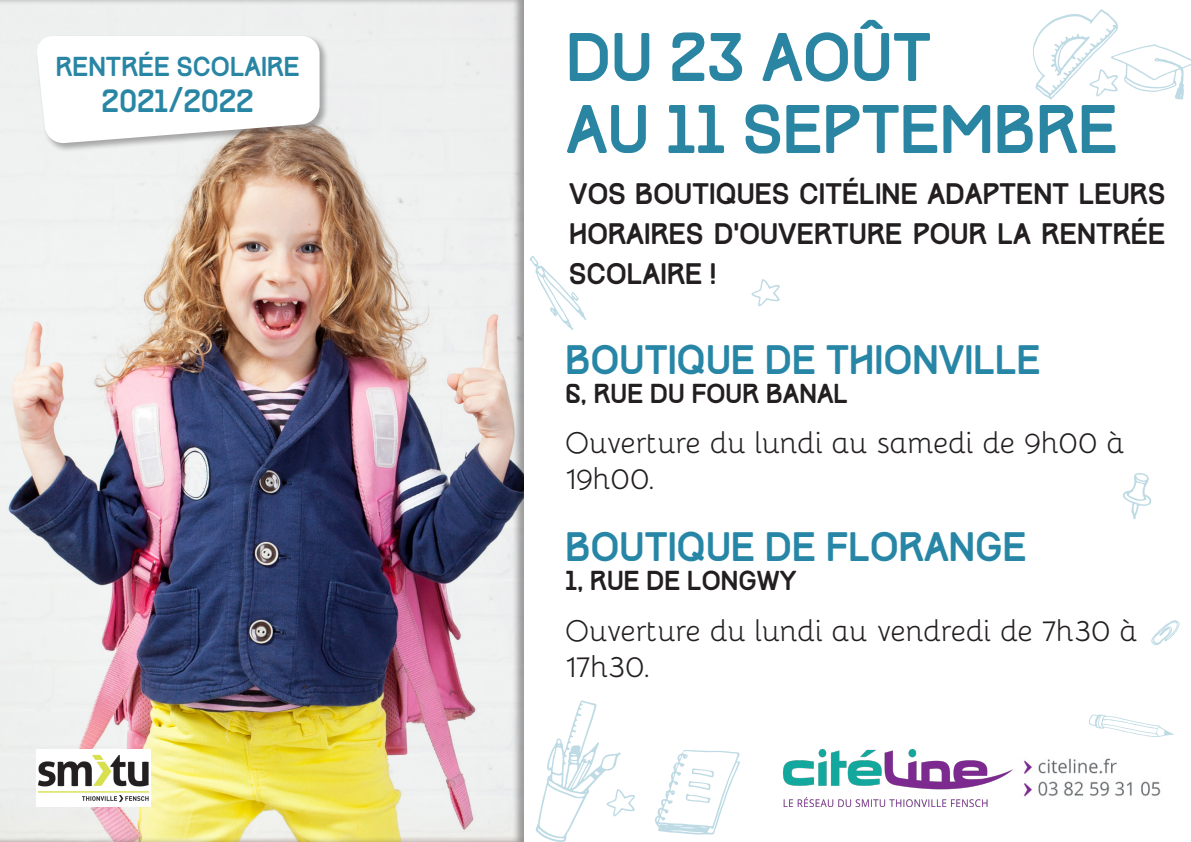
<style>
.page{position:relative;width:1191px;height:842px;background:#fff}
.page>*{position:absolute;margin:0;border:0;box-sizing:border-box;transform-origin:0 0}
.t1{font:60px "Track";color:#2a85a3}
.t2{font:36px "Track";color:#2786a6}
.t3{font:30px/36px "Bellota";letter-spacing:-.02em;color:#231f20}
.t4{font:28px "Track";color:#2886a4}
.t5{font:26px/40px "Track";color:#231f20;text-align:justify}
.t6{font:24px "Track";color:#231f20}
.t7{font:24px "Track";color:#2886a4}
</style>
<div class="page">
<div style="left:0;top:0;width:523px;height:842px;background:#231f20;opacity:.4"></div>
<div style="left:36px;top:35px;width:293px;height:117px;background:#231f20;opacity:.36"></div>
<svg style="left:36px;top:36px;width:283px;height:108px"></svg>
<svg style="left:655px;top:750px;width:85px;height:85px"></svg>
<svg style="left:529px;top:256px;width:57px;height:74px"></svg>
<svg style="left:1151px;top:620px;width:28px;height:25px"></svg>
<svg style="left:535px;top:700px;width:100px;height:142px"></svg>
<svg style="left:1123px;top:473px;width:28px;height:47px"></svg>
<img style="left:36px;top:750px;width:114px;height:56px">
<img style="left:1024px;top:758px;width:137px;height:39px">
<img style="left:783px;top:750px;width:230px;height:56px">
<svg style="left:751px;top:279px;width:29px;height:27px"></svg>
<svg style="left:1089px;top:714px;width:84px;height:23px"></svg>
<svg style="left:1033px;top:9px;width:158px;height:90px"></svg>
<p class="t7" style="left:56px;top:51px;width:246px">RENTRÉE SCOLAIRE</p>
<p class="t4" style="left:102px;top:83px;width:153px">2021/2022</p>
<p class="t1" style="left:566px;top:20px;width:366px">DU 23 AOÛT</p>
<p class="t1" style="left:566px;top:92px;width:553px">AU 11 SEPTEMBRE</p>
<p class="t5" style="left:569px;top:175px;width:598px">VOS BOUTIQUES CITÉLINE ADAPTENT LEURS HORAIRES D’OUVERTURE POUR LA RENTRÉE SCOLAIRE !</p>
<p class="t2" style="left:565px;top:337px;width:477px">BOUTIQUE DE THIONVILLE</p>
<p class="t6" style="left:565px;top:378px;width:284px">6, RUE DU FOUR BANAL</p>
<p class="t3" style="left:565px;top:423px;width:561px">Ouverture du lundi au samedi de 9h00 à<br>19h00.</p>
<p class="t2" style="left:565px;top:525px;width:462px">BOUTIQUE DE FLORANGE</p>
<p class="t6" style="left:565px;top:566px;width:232px">1, RUE DE LONGWY</p>
<p class="t3" style="left:565px;top:610px;width:574px">Ouverture du lundi au vendredi de 7h30 à<br>17h30.</p>
</div>
